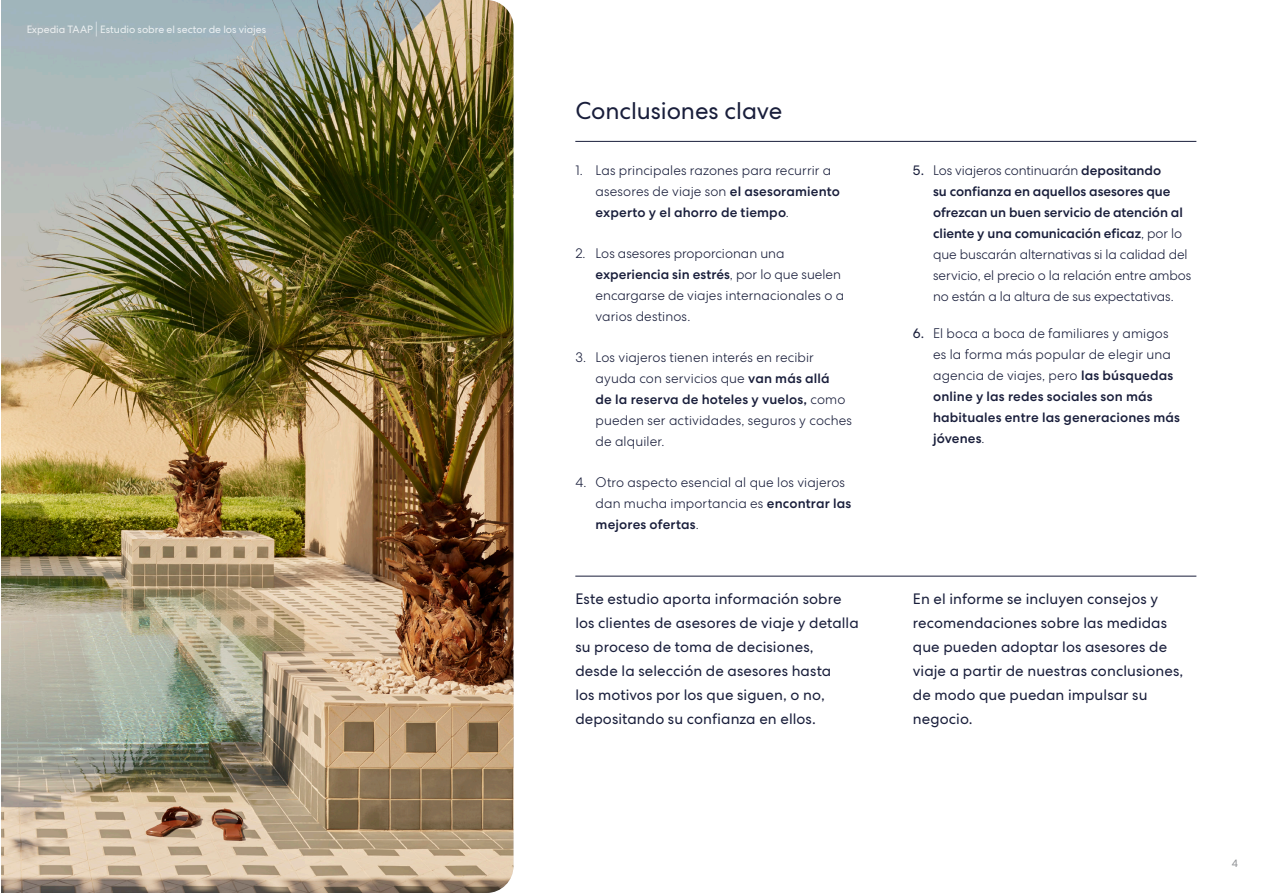
<style>
.page{position:relative;width:1263px;height:893px;background:#fff}
.page>*{position:absolute;margin:0;border:0;box-sizing:border-box;transform-origin:0 0}
.t1{font:24px "Centra No 2";letter-spacing:-.005em;color:#191e3b}
.t2{font:15px/24px "Centra No 2";letter-spacing:.005em;color:#191e3b}
.t3{font:300 13.5px/21px "Centra No 2";letter-spacing:.005em;color:#191e3b}
.t4{font:10.5px "Centra No 2";color:#fff}
.t5{font:10.5px "Centra No 2";color:#939598}
.s1{font-weight:300;font-size:15.75px}
.s2{font-weight:500}
.s3{font-weight:400}
</style>
<div class="page">
<img style="left:1px;top:0;width:512px;height:893px">
<hr style="left:575px;top:141px;width:621px;height:1px;background:#191e3b">
<hr style="left:575px;top:576px;width:621px;height:1px;background:#191e3b">
<p class="t4" style="left:26px;top:23px;width:242px">Expedia TAAP <span class="s1">|</span> Estudio sobre el sector de los viajes</p>
<h3 class="t1" style="left:575px;top:97px;width:208px">Conclusiones clave</h3>
<p class="t3" style="left:596px;top:159px;width:246px;text-indent:-20px">1. Las principales razones para recurrir a asesores de viaje son <span class="s2">el asesoramiento experto y el ahorro de tiempo</span>.</p>
<p class="t3" style="left:596px;top:243px;width:250px;text-indent:-20px">2. Los asesores proporcionan una <span class="s2">experiencia sin estrés</span>, por lo que suelen encargarse de viajes internacionales o a varios destinos.</p>
<p class="t3" style="left:596px;top:347px;width:258px;text-indent:-20px">3. Los viajeros tienen interés en recibir ayuda con servicios que <span class="s2">van más allá<br>de la reserva de hoteles y vuelos,</span> como pueden ser actividades, seguros y coches de alquiler.</p>
<p class="t3" style="left:596px;top:472px;width:257px;text-indent:-20px">4. Otro aspecto esencial al que los viajeros dan mucha importancia es <span class="s2">encontrar las mejores ofertas</span>.</p>
<p class="t3" style="left:933px;top:159px;width:260px;text-indent:-20px"><span class="s3">5.</span> Los viajeros continuarán <span class="s2">depositando<br>su confianza en aquellos asesores que ofrezcan un buen servicio de atención al cliente y una comunicación eficaz</span>, por lo que buscarán alternativas si la calidad del servicio, el precio o la relación entre ambos no están a la altura de sus expectativas.</p>
<p class="t3" style="left:933px;top:323px;width:248px;text-indent:-20px"><span class="s3">6.</span> El boca a boca de familiares y amigos es la forma más popular de elegir una agencia de viajes, pero <span class="s2">las búsquedas online y las redes sociales son más habituales entre las generaciones más jóvenes</span>.</p>
<p class="t2" style="left:575px;top:586px;width:285px">Este estudio aporta información sobre los clientes de asesores de viaje y detalla su proceso de toma de decisiones, desde la selección de asesores hasta<br>los motivos por los que siguen, o no, depositando su confianza en ellos.</p>
<p class="t2" style="left:913px;top:586px;width:272px">En el informe se incluyen consejos y recomendaciones sobre las medidas que pueden adoptar los asesores de viaje a partir de nuestras conclusiones, de modo que puedan impulsar su negocio.</p>
<p class="t5" style="left:1232px;top:857px;width:8px">4</p>
</div>
